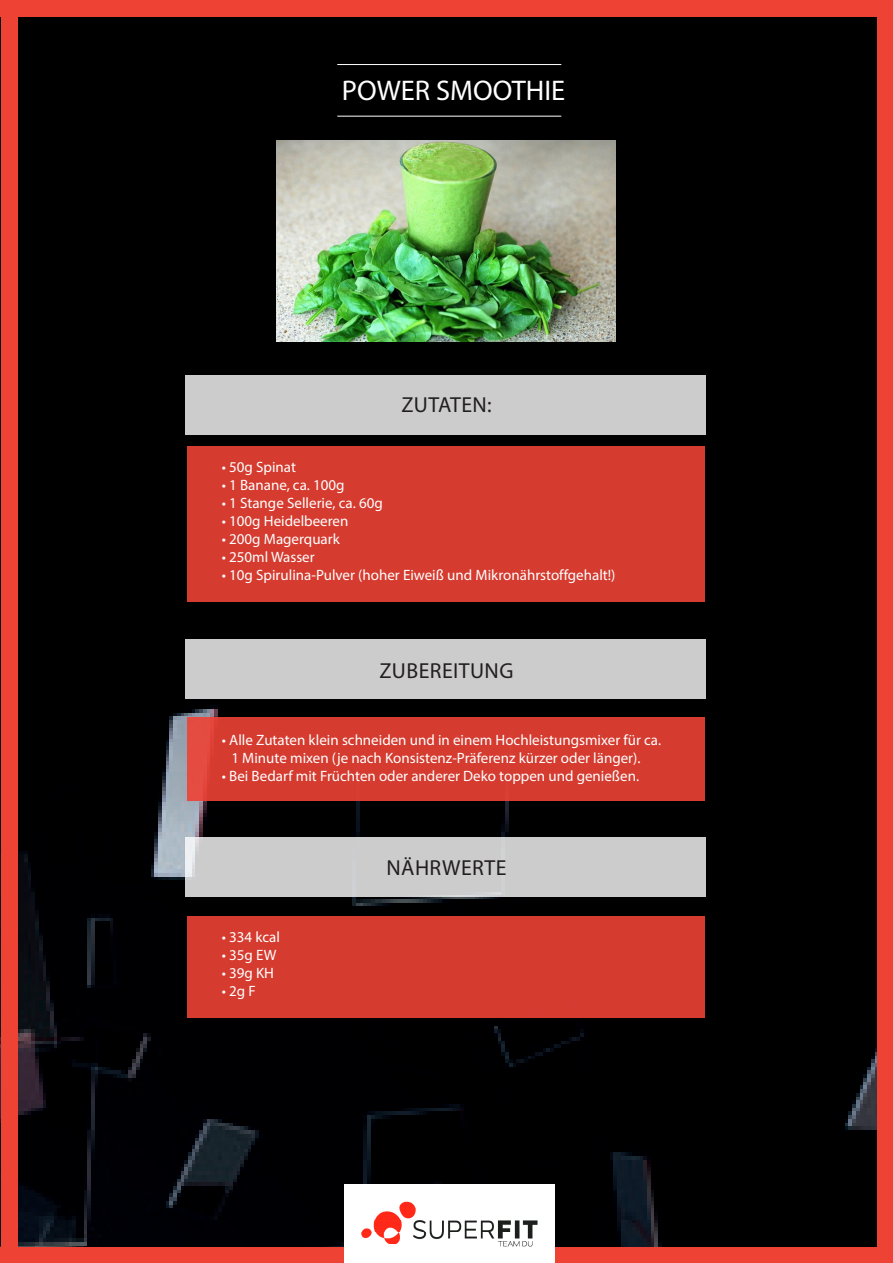
<style>
.page{position:relative;width:893px;height:1263px;background:#fff}
.page>*{position:absolute;margin:0;border:0;box-sizing:border-box;transform-origin:0 0}
.t1{font:28.5px "Myriad Pro";color:#fff}
.t2{font:21.75px "Myriad Pro";letter-spacing:.02em;color:#231f20}
.t3{font:15px "Myriad Pro";color:#fff}
</style>
<div class="page">
<div style="left:0;top:0;width:877px;height:1247px;background:#000001"></div>
<div style="left:186px;top:375px;width:520px;height:59px;background:#ccc"></div>
<div style="left:186px;top:639px;width:520px;height:60px;background:#ccc"></div>
<div style="left:186px;top:837px;width:520px;height:60px;background:#ccc"></div>
<div style="left:187px;top:447px;width:517px;height:155px;background:#d53b2f"></div>
<div style="left:187px;top:717px;width:517px;height:84px;background:#d53b2f"></div>
<div style="left:187px;top:916px;width:517px;height:101px;background:#d53b2f"></div>
<div style="left:1px;top:0;width:892px;height:16px;background:#ee4235"></div>
<div style="left:0;top:1247px;width:892px;height:16px;background:#ee4235"></div>
<div style="left:877px;top:0;width:16px;height:1263px;background:#ee4235"></div>
<div style="left:1px;top:1px;width:17px;height:1262px;background:#ee4235"></div>
<hr style="left:337px;top:116px;width:224px;height:1px;background:#fff">
<hr style="left:337px;top:64px;width:224px;height:1px;background:#fff">
<img style="left:345px;top:1185px;width:209px;height:78px">
<img style="left:276px;top:141px;width:340px;height:200px">
<p class="t1" style="left:342px;top:73px;width:225px">POWER SMOOTHIE</p>
<p class="t2" style="left:401px;top:391px;width:92px">ZUTATEN:</p>
<p class="t3" style="left:222px;top:458px;width:76px">• 50g Spinat</p>
<p class="t3" style="left:222px;top:476px;width:124px">• 1 Banane, ca. 100g</p>
<p class="t3" style="left:222px;top:494px;width:162px">• 1 Stange Sellerie, ca. 60g</p>
<p class="t3" style="left:222px;top:512px;width:128px">• 100g Heidelbeeren</p>
<p class="t3" style="left:222px;top:530px;width:120px">• 200g Magerquark</p>
<p class="t3" style="left:222px;top:548px;width:94px">• 250ml Wasser</p>
<p class="t3" style="left:222px;top:566px;width:395px">• 10g Spirulina-Pulver (hoher Eiweiß und Mikronährstoffgehalt!)</p>
<p class="t2" style="left:379px;top:657px;width:135px">ZUBEREITUNG</p>
<p class="t3" style="left:222px;top:731px;width:441px">• Alle Zutaten klein schneiden und in einem Hochleistungsmixer für ca.</p>
<p class="t3" style="left:231px;top:749px;width:411px">1 Minute mixen (je nach Konsistenz-Präferenz kürzer oder länger).</p>
<p class="t3" style="left:222px;top:767px;width:419px">• Bei Bedarf mit Früchten oder anderer Deko toppen und genießen.</p>
<p class="t3" style="left:222px;top:928px;width:60px">• 334 kcal</p>
<p class="t3" style="left:222px;top:946px;width:56px">• 35g EW</p>
<p class="t3" style="left:222px;top:964px;width:54px">• 39g KH</p>
<p class="t3" style="left:222px;top:982px;width:35px">• 2g F</p>
<p class="t2" style="left:386px;top:854px;width:122px">NÄHRWERTE</p>
</div>
